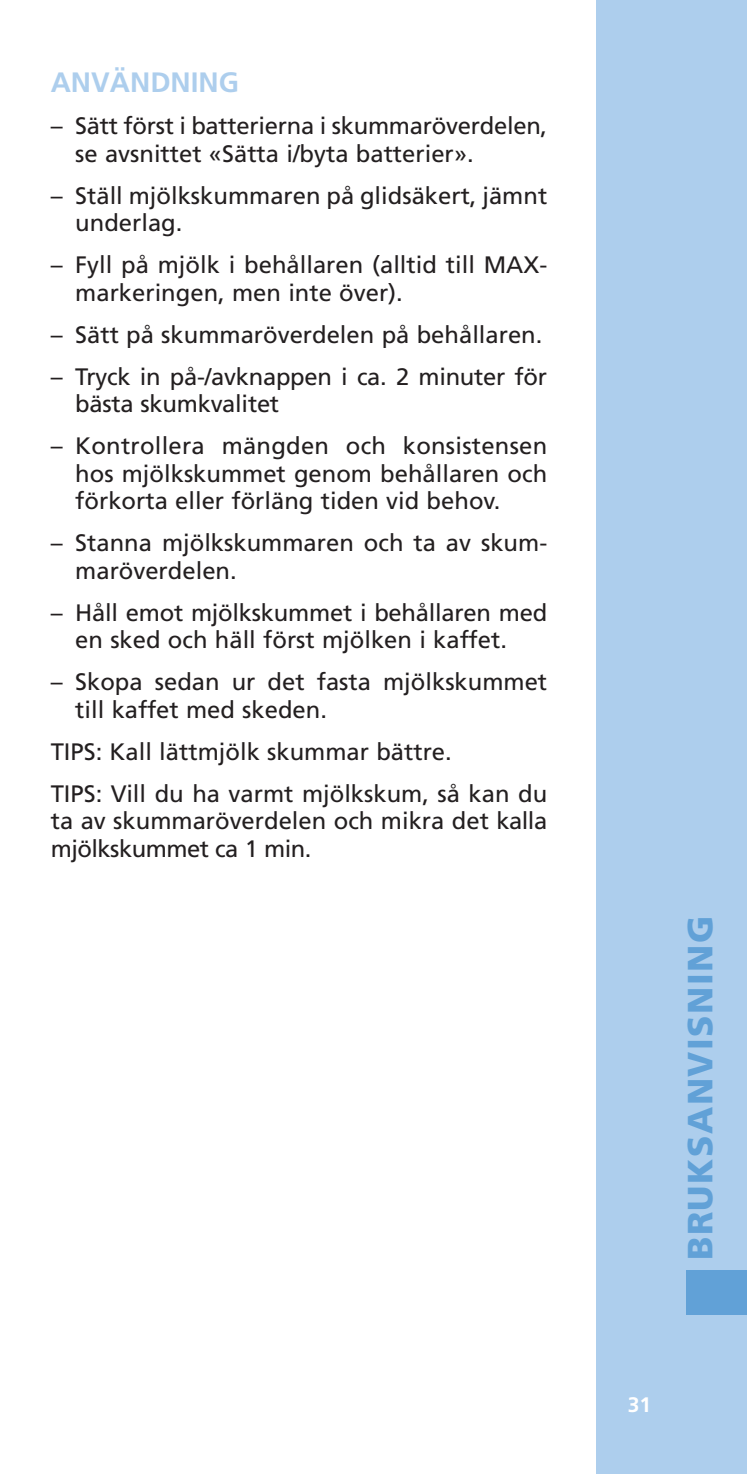
<style>
.page{position:relative;width:747px;height:1474px;background:#fff}
.page>*{position:absolute;margin:0;border:0;box-sizing:border-box;transform-origin:0 0}
.t1{font:900 35px "Frutiger";letter-spacing:.045em;color:#61a1d7}
.t2{font:700 28px "Frutiger";color:#adceed}
.t3{font:23.8px/27.3px "Frutiger";color:#231f20}
.t4{font:700 21px "Frutiger";color:#fff}
</style>
<div class="page">
<div style="left:596px;top:0;width:150px;height:1474px;background:#adceed"></div>
<div style="left:686px;top:1270px;width:60px;height:45px;background:#61a1d7"></div>
<p class="t2" style="left:51px;top:71px;width:190px">ANVÄNDNING</p>
<p class="t3" style="left:75px;top:114px;width:473px;text-indent:-24px">– Sätt först i batterierna i skummaröverdelen, se avsnittet «Sätta i/byta batterier».</p>
<p class="t3" style="left:75px;top:184px;width:473px;text-indent:-24px">– Ställ mjölkskummaren på glidsäkert, jämnt underlag.</p>
<p class="t3" style="left:75px;top:253px;width:473px;text-indent:-24px">– Fyll på mjölk i behållaren (alltid till MAX&shy;markeringen, men inte över).</p>
<p class="t3" style="left:51px;top:323px;width:493px">– Sätt på skummaröverdelen på behållaren.</p>
<p class="t3" style="left:75px;top:365px;width:473px;text-indent:-24px">– Tryck in på-/avknappen i ca. 2 minuter för bästa skumkvalitet</p>
<p class="t3" style="left:75px;top:434px;width:473px;text-align:justify;text-indent:-24px">– Kontrollera mängden och konsistensen hos mjölkskummet genom behållaren och förkorta eller förläng tiden vid behov.</p>
<p class="t3" style="left:75px;top:531px;width:473px;text-indent:-24px">– Stanna mjölkskummaren och ta av skum&shy;maröverdelen.</p>
<p class="t3" style="left:75px;top:600px;width:473px;text-indent:-24px">– Håll emot mjölkskummet i behållaren med en sked och häll först mjölken i kaffet.</p>
<p class="t3" style="left:75px;top:670px;width:473px;text-indent:-24px">– Skopa sedan ur det fasta mjölkskummet till kaffet med skeden.</p>
<p class="t3" style="left:51px;top:732px;width:498px;line-height:42.4px">TIPS: Kall lättmjölk skummar bättre.<br>TIPS: Vill du ha varmt mjölkskum, så kan du</p>
<p class="t3" style="left:51px;top:809px;width:498px">ta av skummaröverdelen och mikra det kalla mjölkskummet ca 1 min.</p>
<h1 class="t1" style="left:686px;top:1260px;width:346px;rotate:-90deg">BRUKSANVISNING</h1>
<p class="t4" style="left:627px;top:1395px;width:25px">31</p>
</div>
